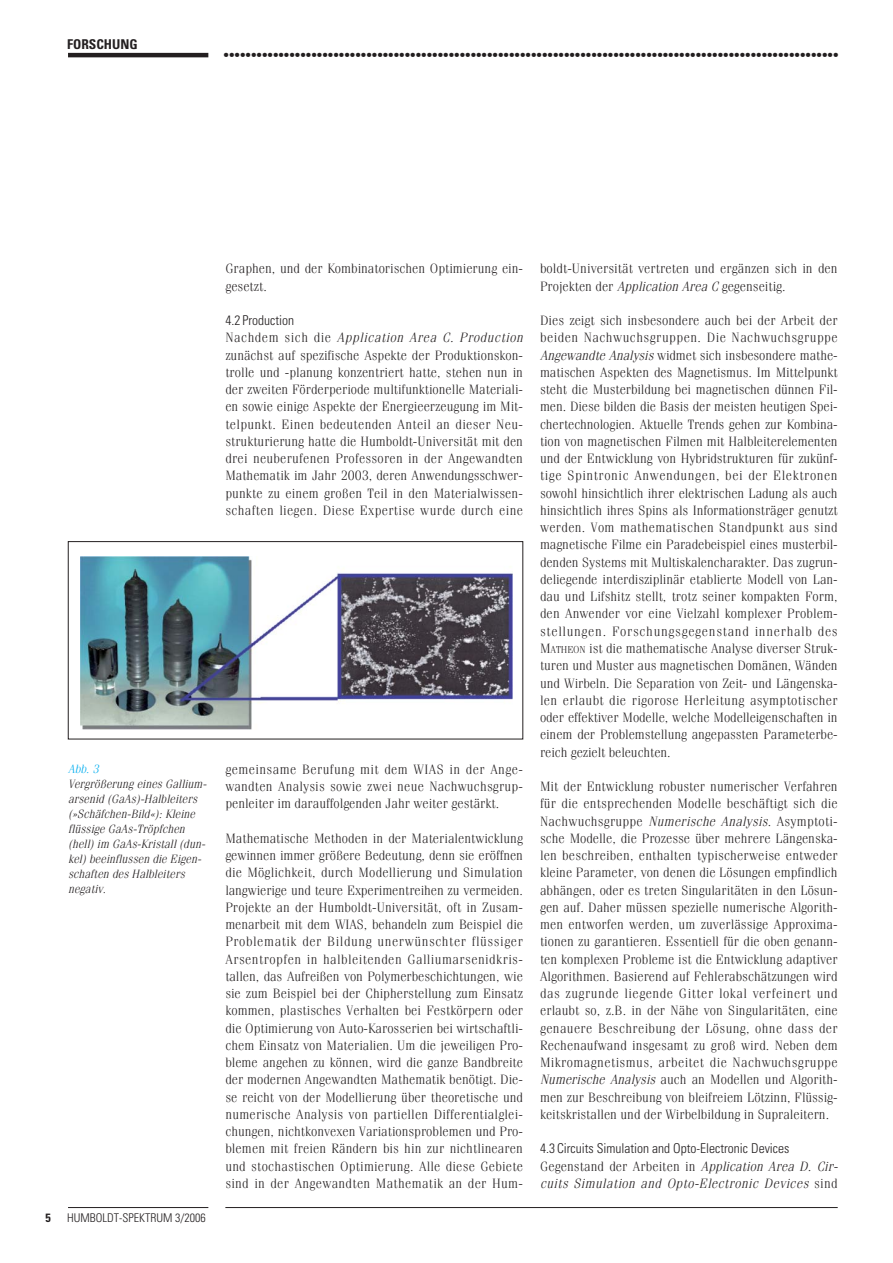
<style>
.page{position:relative;width:893px;height:1263px;background:#fff}
.page>*{position:absolute;margin:0;border:0;box-sizing:border-box;transform-origin:0 0}
.t1{font:18px "Bahamas Heavy Plain";color:#231f20}
.t2{font:300 13.5px/17.2px "Fenice";color:#231f20;text-align:justify}
.t3{font:italic 300 13.5px/17.2px "Fenice";color:#231f20}
.t4{font:300 condensed 13.5px "Univers";color:#231f20}
.t5{font:700 condensed 13.5px "Univers";color:#231f20}
.t6{font:italic 300 12px/15px "Fenice";color:#231f20}
.t7{font:300 condensed 12px "Univers";color:#231f20}
.t8{font:italic 300 12px "Fenice";color:#00adef}
.t9{font:700 condensed 12px "Univers";color:#231f20}
.s1{font-style:italic}
.s2{font-size:10.2px}
.s3{font-style:normal}
</style>
<div class="page">
<hr style="left:225px;top:1207px;width:613px;height:1px;background:#231f20">
<hr style="left:68px;top:1207px;width:140px;height:1px;background:#231f20">
<hr style="left:68px;top:53px;width:140px;height:4px;background:#231f20">
<img style="left:81px;top:556px;width:432px;height:174px">
<div style="left:68px;top:541px;width:455px;height:198px;border:1px solid #231f20"></div>
<p class="t5" style="left:67px;top:40px;width:72px">FORSCHUNG</p>
<h1 class="t1" style="left:224px;top:45px;width:616px">................................................................................................................</h1>
<p class="t8" style="left:68px;top:764px;width:34px">Abb. 3</p>
<p class="t6" style="left:68px;top:777px;width:142px">Vergrößerung eines Gallium&shy;arsenid (GaAs)-Halbleiters (»Schäfchen-Bild«): Kleine flüssige GaAs-Tröpfchen (hell) im GaAs-Kristall (dun&shy;kel) beeinflussen die Eigen&shy;schaften des Halbleiters negativ.</p>
<p class="t9" style="left:46px;top:1213px;width:7px">5</p>
<p class="t7" style="left:67px;top:1213px;width:140px">HUMBOLDT-SPEKTRUM 3/2006</p>
<p class="t2" style="left:225px;top:261px;width:299px">Graphen, und der Kombinatorischen Optimierung ein&shy;gesetzt.</p>
<p class="t4" style="left:225px;top:315px;width:70px">4.2 Production</p>
<p class="t2" style="left:225px;top:330px;width:302px;text-align:left">N a c h d e m s i c h d i e <span class="s1">Application Area C. Production </span>zunächst auf spezifische Aspekte der Produktionskon&shy;trolle und -planung konzentriert hatte, stehen nun in der zweiten Förderperiode multifunktionelle Materiali&shy;en sowie einige Aspekte der Energieerzeugung im Mit&shy;telpunkt. Einen bedeutenden Anteil an dieser Neu&shy;strukturierung hatte die Humboldt-Universität mit den drei neuberufenen Professoren in der Angewandten Mathematik im Jahr 2003, deren Anwendungsschwer&shy;punkte zu einem großen Teil in den Materialwissen&shy;schaften liegen. Diese Expertise wurde durch eine</p>
<p class="t2" style="left:225px;top:762px;width:299px">gemeinsame Berufung mit dem WIAS in der Ange&shy;wandten Analysis sowie zwei neue Nachwuchsgrup&shy;penleiter im darauffolgenden Jahr weiter gestärkt.</p>
<p class="t2" style="left:225px;top:831px;width:299px">Mathematische Methoden in der Materialentwicklung gewinnen immer größere Bedeutung, denn sie eröffnen die Möglichkeit, durch Modellierung und Simulation langwierige und teure Experimentreihen zu vermeiden.<br>Projekte an der Humboldt-Universität, oft in Zusam&shy;menarbeit mit dem WIAS, behandeln zum Beispiel die Problematik der Bildung unerwünschter flüssiger Arsentropfen in halbleitenden Galliumarsenidkris&shy;tallen, das Aufreißen von Polymerbeschichtungen, wie sie zum Beispiel bei der Chipherstellung zum Einsatz kommen, plastisches Verhalten bei Festkörpern oder die Optimierung von Auto-Karosserien bei wirtschaftli&shy;chem Einsatz von Materialien. Um die jeweiligen Pro&shy;bleme angehen zu können, wird die ganze Bandbreite der modernen Angewandten Mathematik benötigt. Die&shy;se reicht von der Modellierung über theoretische und numerische Analysis von partiellen Differentialglei&shy;chungen, nichtkonvexen Variationsproblemen und Pro&shy;blemen mit freien Rändern bis hin zur nichtlinearen und stochastischen Optimierung. Alle diese Gebiete sind in der Angewandten Mathematik an der Hum-</p>
<p class="t2" style="left:540px;top:261px;width:299px">boldt-Universität vertreten und ergänzen sich in den<br>Projekten der <span class="s1">Application Area C</span>gegenseitig.</p>
<p class="t2" style="left:540px;top:313px;width:299px">Dies zeigt sich insbesondere auch bei der Arbeit der beiden Nachwuchsgruppen. Die Nachwuchsgruppe <span class="s1">Angewandte Analysis</span>widmet sich insbesondere mathe&shy;matischen Aspekten des Magnetismus. Im Mittelpunkt steht die Musterbildung bei magnetischen dünnen Fil&shy;men. Diese bilden die Basis der meisten heutigen Spei&shy;chertechnologien. Aktuelle Trends gehen zur Kombina&shy;tion von magnetischen Filmen mit Halbleiterelementen und der Entwicklung von Hybridstrukturen für zukünf&shy;tige Spintronic Anwendungen, bei der Elektronen sowohl hinsichtlich ihrer elektrischen Ladung als auch hinsichtlich ihres Spins als Informationsträger genutzt werden. Vom mathematischen Standpunkt aus sind magnetische Filme ein Paradebeispiel eines musterbil&shy;denden Systems mit Multiskalencharakter. Das zugrun&shy;deliegende interdisziplinär etablierte Modell von Lan&shy;dau und Lifshitz stellt, trotz seiner kompakten Form, den Anwender vor eine Vielzahl komplexer Problem&shy;stellungen. Forschungsgegenstand innerhalb des M<span class="s2">ATHEON</span> ist die mathematische Analyse diverser Struk&shy;turen und Muster aus magnetischen Domänen, Wänden und Wirbeln. Die Separation von Zeit- und Längenska&shy;len erlaubt die rigorose Herleitung asymptotischer oder effektiver Modelle, welche Modelleigenschaften in einem der Problemstellung angepassten Parameterbe&shy;reich gezielt beleuchten.</p>
<p class="t2" style="left:540px;top:779px;width:299px">Mit der Entwicklung robuster numerischer Verfahren für die entsprechenden Modelle beschäftigt sich die Nachwuchsgruppe <span class="s1">Numerische Analysis</span>. Asymptoti&shy;sche Modelle, die Prozesse über mehrere Längenska&shy;len beschreiben, enthalten typischerweise entweder kleine Parameter, von denen die Lösungen empfindlich abhängen, oder es treten Singularitäten in den Lösun&shy;gen auf. Daher müssen spezielle numerische Algorith&shy;men entworfen werden, um zuverlässige Approxima&shy;tionen zu garantieren. Essentiell für die oben genann&shy;ten komplexen Probleme ist die Entwicklung adaptiver Algorithmen. Basierend auf Fehlerabschätzungen wird das zugrunde liegende Gitter lokal verfeinert und erlaubt so, z.B. in der Nähe von Singularitäten, eine genauere Beschreibung der Lösung, ohne dass der Rechenaufwand insgesamt zu groß wird. Neben dem Mikromagnetismus, arbeitet die Nachwuchsgruppe <span class="s1">Numerische Analysis</span> auch an Modellen und Algorith&shy;men zur Beschreibung von bleifreiem Lötzinn, Flüssig&shy;keitskristallen und der Wirbelbildung in Supraleitern.</p>
<p class="t4" style="left:540px;top:1143px;width:251px">4.3 Circuits Simulation and Opto-Electronic Devices</p>
<p class="t3" style="left:540px;top:1158px;width:302px"><span class="s3">Gegenstand der Arbeiten in</span> Application Area D. Cir&shy;cuits Simulation and Opto-Electronic Devices <span class="s3">s i n d</span></p>
</div>
